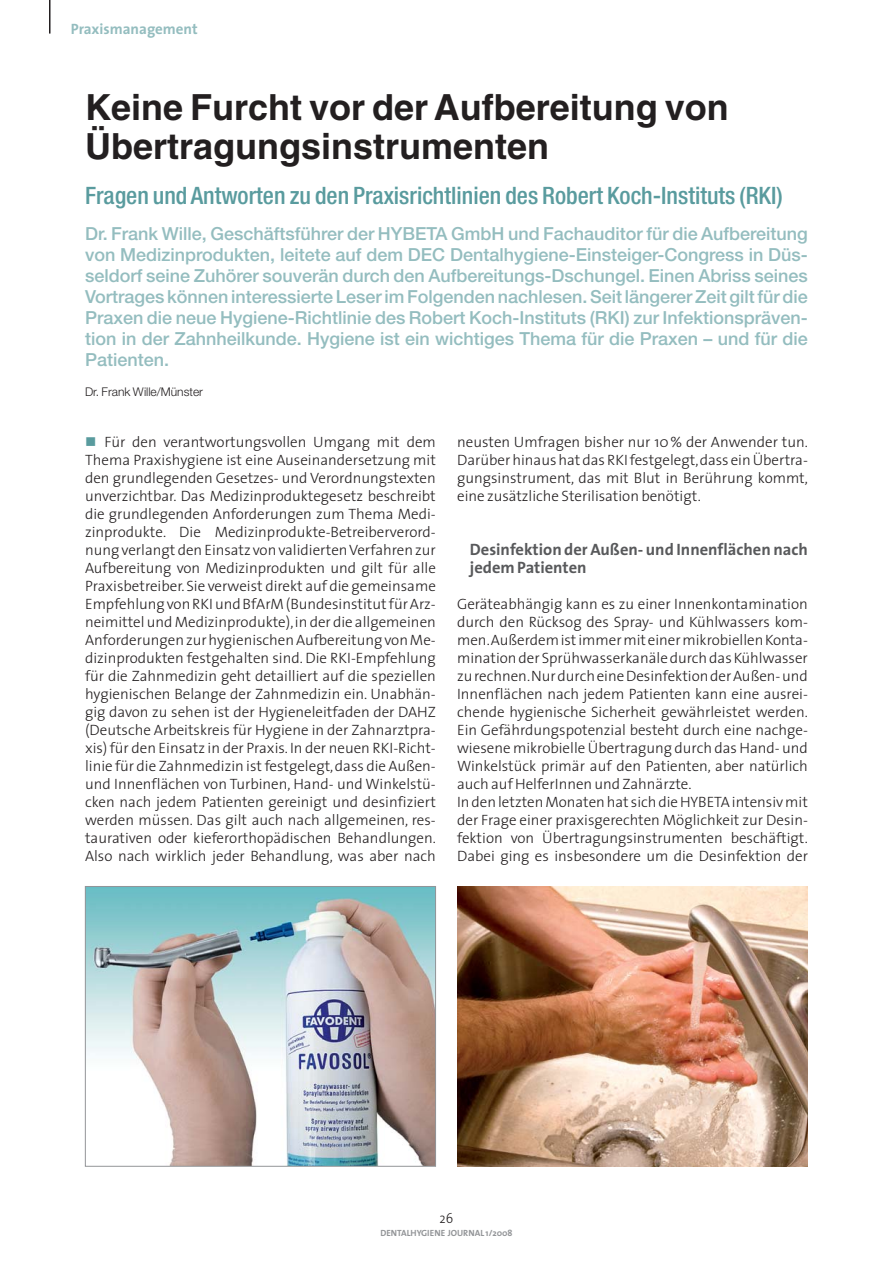
<style>
.page{position:relative;width:893px;height:1263px;background:#fff}
.page>*{position:absolute;margin:0;border:0;box-sizing:border-box;transform-origin:0 0}
.t1{font:700 36px/39px "Helvetica";color:#231f20}
.t2{font:500 condensed 24px "Helvetica Neue";color:#599b9e}
.t3{font:500 18px/21px "Helvetica Neue";color:#94bdbf;text-align:justify}
.t4{font:700 16.5px/18px "The Sans";color:#58595b}
.t5{font:300 15px/18px "The Sans";color:#231f20;text-align:justify}
.t6{font:700 15px "The Sans";color:#94bdbf}
.t7{font:300 14.25px "The Sans";color:#231f20;scale:.9 1}
.t8{font:300 12px "Helvetica Neue";color:#231f20}
.t9{font:700 9px "The Sans";color:#939598}
</style>
<div class="page">
<hr style="left:49px;top:0;width:2px;height:34px;background:#231f20">
<img style="left:457px;top:886px;width:351px;height:280px">
<img style="left:87px;top:888px;width:347px;height:276px">
<div style="left:85px;top:886px;width:351px;height:280px;border:1px solid #939598"></div>
<p class="t6" style="left:71px;top:21px;width:129px">Praxismanagement</p>
<h1 class="t1" style="left:85px;top:91px;width:645px">Keine Furcht vor der Aufbereitung von<br>Übertragungsinstrumenten</h1>
<h2 class="t2" style="left:85px;top:187px;width:699px">Fragen und Antworten zu den Praxisrichtlinien des Robert Koch-Instituts (RKI)</h2>
<p class="t3" style="left:85px;top:225px;width:724px">Dr. Frank Wille, Geschäftsführer der HYBETA GmbH und Fachauditor für die Aufbereitung von Medizinprodukten, leitete auf dem DEC Dentalhygiene-Einsteiger-Congress in Düs&shy;seldorf seine Zuhörer souverän durch den Aufbereitungs-Dschungel. Einen Abriss seines Vortrages können interessierte Leser im Folgenden nachlesen. Seit längerer Zeit gilt für die Praxen die neue Hygiene-Richtlinie des Robert Koch-Instituts (RKI) zur Infektionspräven&shy;tion in der Zahnheilkunde. Hygiene ist ein wichtiges Thema für die Praxen – und für die Patienten.</p>
<p class="t8" style="left:85px;top:387px;width:120px">Dr. Frank Wille/Münster</p>
<p class="t5" style="left:85px;top:434px;width:352px;text-indent:20px">Für den verantwortungsvollen Umgang mit dem Thema Praxishygiene ist eine Auseinandersetzung mit den grundlegenden Gesetzes- und Verordnungstexten unverzichtbar. Das Medizinproduktegesetz beschreibt die grundlegenden Anforderungen zum Thema Medi&shy;zinprodukte. Die Medizinprodukte-Betreiberverord&shy;nung verlangt den Einsatz von validierten Verfahren zur Aufbereitung von Medizinprodukten und gilt für alle Praxisbetreiber. Sie verweist direkt auf die gemeinsame Empfehlung von RKI und BfArM (Bundesinstitut für Arz&shy;neimittel und Medizinprodukte),in der die allgemeinen Anforderungen zur hygienischen Aufbereitung von Me&shy;dizinprodukten festgehalten sind. Die RKI-Empfehlung für die Zahnmedizin geht detailliert auf die speziellen hygienischen Belange der Zahnmedizin ein. Unabhän&shy;gig davon zu sehen ist der Hygieneleitfaden der DAHZ (Deutsche Arbeitskreis für Hygiene in der Zahnarztpra&shy;xis) für den Einsatz in der Praxis. In der neuen RKI-Richt&shy;linie für die Zahnmedizin ist festgelegt,dass die Außen&shy;und Innenflächen von Turbinen, Hand- und Winkelstü&shy;cken nach jedem Patienten gereinigt und desinfiziert werden müssen. Das gilt auch nach allgemeinen, res&shy;taurativen oder kieferorthopädischen Behandlungen.<br>Also nach wirklich jeder Behandlung, was aber nach</p>
<p class="t5" style="left:457px;top:434px;width:352px">neusten Umfragen bisher nur 10 % der Anwender tun.<br>Darüber hinaus hat das RKI festgelegt,dass ein Übertra&shy;gungsinstrument, das mit Blut in Berührung kommt, eine zusätzliche Sterilisation benötigt.</p>
<p class="t4" style="left:470px;top:540px;width:339px">Desinfektion der Außen- und Innenflächen nach jedem Patienten</p>
<p class="t5" style="left:457px;top:596px;width:352px;text-align:left">Geräteabhängig kann es zu einer Innenkontamination durch den Rücksog des Spray- und Kühlwassers kom&shy;men.Außerdem ist immer mit einer mikrobiellen Konta&shy;mination der Sprühwasserkanäle durch das Kühlwasser zu rechnen.Nur durch eine Desinfektion der Außen- und Innenflächen nach jedem Patienten kann eine ausrei&shy;chende hygienische Sicherheit gewährleistet werden.<br>Ein Gefährdungspotenzial besteht durch eine nachge&shy;wiesene mikrobielle Übertragung durch das Hand- und Winkelstück primär auf den Patienten, aber natürlich auch auf HelferInnen und Zahnärzte.<br>In den letzten Monaten hat sich die HYBETA intensiv mit der Frage einer praxisgerechten Möglichkeit zur Desin&shy;fektion von Übertragungsinstrumenten beschäftigt.<br>Dabei ging es insbesondere um die Desinfektion der</p>
<p class="t7" style="left:440px;top:1212px;width:17px">26</p>
<p class="t9" style="left:380px;top:1228px;width:134px">DENTALHYGIENE JOURNAL 1/2008</p>
</div>
